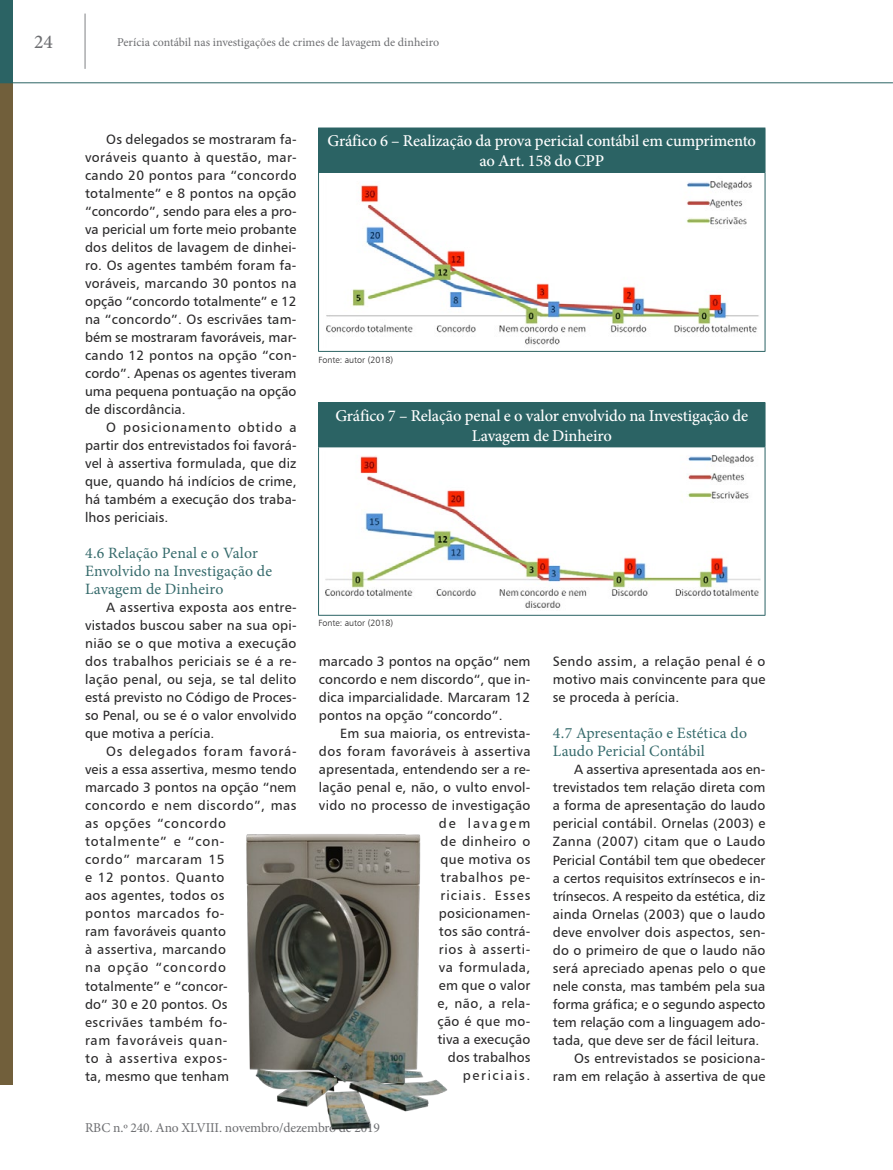
<style>
.page{position:relative;width:893px;height:1170px;background:#fff}
.page>*{position:absolute;margin:0;border:0;box-sizing:border-box;transform-origin:0 0}
.t1{font:500 19.5px "Minion Pro";color:#6d6e71}
.t2{font:500 16.5px/19.5px "Minion Pro";letter-spacing:-.01em;color:#fff;text-align:center}
.t3{font:15.75px/18px "Minion Pro";letter-spacing:.01em;color:#366b6c}
.t4{font:13.5px/18px "Humanist 777 BT Roman B";letter-spacing:.01em;color:#292829;text-align:justify}
.t5{font:13.5px/18px "Humanist 777 BT Roman B";letter-spacing:.04em;color:#292829}
.t6{font:13.5px "Minion Pro";letter-spacing:-.01em;color:#6d6e71}
.t7{font:13.5px "Humanist 777 BT Roman B";letter-spacing:.03em;color:#292829}
.t8{font:12px "Minion Pro";color:#6d6e71}
.t9{font:9px "Humanist 777 BT Light B";color:#292829}
</style>
<div class="page">
<div style="left:0;top:82px;width:13px;height:1002px;background:#715f3b"></div>
<div style="left:0;top:0;width:13px;height:82px;background:#2b6364"></div>
<hr style="left:85px;top:14px;width:1px;height:55px;background:#808285">
<hr style="left:0;top:82px;width:893px;height:1px;background:#2b6364">
<div style="left:319px;top:128px;width:446px;height:44px;background:#2b6364"></div>
<hr style="left:318px;top:128px;width:1px;height:44px;background:#2b6364">
<hr style="left:765px;top:128px;width:1px;height:44px;background:#2b6364">
<hr style="left:318px;top:172px;width:447px;height:1px;background:#2b6364">
<hr style="left:318px;top:173px;width:1px;height:178px;background:#2b6364">
<hr style="left:765px;top:173px;width:1px;height:178px;background:#2b6364">
<hr style="left:318px;top:351px;width:447px;height:1px;background:#2b6364">
<img style="left:326px;top:180px;width:433px;height:165px">
<div style="left:319px;top:402px;width:446px;height:45px;background:#2b6364"></div>
<hr style="left:318px;top:402px;width:447px;height:1px;background:#2b6364">
<hr style="left:318px;top:403px;width:1px;height:43px;background:#2b6364">
<hr style="left:765px;top:403px;width:1px;height:43px;background:#2b6364">
<hr style="left:318px;top:446px;width:447px;height:1px;background:#2b6364">
<hr style="left:318px;top:447px;width:1px;height:168px;background:#2b6364">
<hr style="left:765px;top:447px;width:1px;height:168px;background:#2b6364">
<hr style="left:318px;top:615px;width:447px;height:1px;background:#2b6364">
<img style="left:325px;top:454px;width:436px;height:154px">
<img style="left:246px;top:834px;width:202px;height:296px">
<h1 class="t1" style="left:34px;top:29px;width:20px">24</h1>
<p class="t8" style="left:117px;top:34px;width:324px">Perícia contábil nas investigações de crimes de lavagem de dinheiro</p>
<p class="t4" style="left:85px;top:130px;width:213px;text-indent:21px">Os delegados se mostraram fa&shy;voráveis quanto à questão, mar&shy;cando 20 pontos para “concordo totalmente” e 8 pontos na opção “concordo”, sendo para eles a pro&shy;va pericial um forte meio probante dos delitos de lavagem de dinhei&shy;ro. Os agentes também foram fa&shy;voráveis, marcando 30 pontos na opção “concordo totalmente” e 12 na “concordo”. Os escrivães tam&shy;bém se mostraram favoráveis, mar&shy;cando 12 pontos na opção “con&shy;cordo”. Apenas os agentes tiveram uma pequena pontuação na opção de discordância.</p>
<p class="t4" style="left:85px;top:418px;width:213px;text-indent:21px">O posicionamento obtido a partir dos entrevistados foi favorá&shy;vel à assertiva formulada, que diz que, quando há indícios de crime, há também a execução dos traba&shy;lhos periciais.</p>
<p class="t3" style="left:85px;top:544px;width:188px">4.6 Relação Penal e o Valor<br>Envolvido na Investigação de<br>Lavagem de Dinheiro</p>
<p class="t4" style="left:85px;top:598px;width:213px;text-indent:21px">A assertiva exposta aos entre&shy;vistados buscou saber na sua opi&shy;nião se o que motiva a execução dos trabalhos periciais se é a re&shy;lação penal, ou seja, se tal delito está previsto no Código de Proces&shy;so Penal, ou se é o valor envolvido que motiva a perícia.</p>
<p class="t5" style="left:85px;top:742px;width:213px;text-indent:21px">Os delegados foram favorá&shy;veis a essa assertiva, mesmo tendo marcado 3 pontos na opção “nem concordo e nem discordo”, mas as opções “concordo totalmente” e “con-<br>cordo” marcaram 15<br>e 12 pontos. Quanto<br>aos agentes, todos os<br>pontos marcados fo-<br>ram favoráveis quanto<br>à assertiva, marcando<br>na opção “concordo totalmente” e “concor-<br>do” 30 e 20 pontos. Os<br>escrivães também fo-<br>ram favoráveis quan-<br>to à assertiva expos-<br>ta, mesmo que tenham</p>
<p class="t2" style="left:328px;top:131px;width:430px">Gráfico 6 – Realização da prova pericial contábil em cumprimento ao Art. 158 do CPP</p>
<p class="t9" style="left:319px;top:354px;width:76px">Fonte: autor (2018)</p>
<p class="t2" style="left:335px;top:406px;width:414px">Gráfico 7 – Relação penal e o valor envolvido na Investigação de<br>Lavagem de Dinheiro</p>
<p class="t9" style="left:319px;top:617px;width:76px">Fonte: autor (2018)</p>
<p class="t4" style="left:319px;top:652px;width:213px">marcado 3 pontos na opção“ nem concordo e nem discordo“, que in&shy;dica imparcialidade. Marcaram 12 pontos na opção “concordo”.</p>
<p class="t4" style="left:319px;top:724px;width:213px;text-align:right">Em sua maioria, os entrevista&shy;dos foram favoráveis à assertiva apresentada, entendendo ser a re&shy;lação penal e, não, o vulto envol&shy;vido no processo de investigação de lavagem<br>de dinheiro o<br>que motiva os<br>trabalhos pe-<br>riciais. Esses<br>posicionamen-<br>tos são contrá-<br>rios à asserti-<br>va formulada,<br>em que o valor<br>e, não, a rela-<br>ção é que mo-<br>tiva a execução<br>dos trabalhos<br>periciais.</p>
<p class="t4" style="left:553px;top:652px;width:214px">Sendo assim, a relação penal é o motivo mais convincente para que se proceda à perícia.</p>
<p class="t3" style="left:553px;top:724px;width:196px">4.7 Apresentação e Estética do<br>Laudo Pericial Contábil</p>
<p class="t4" style="left:574px;top:760px;width:193px">A assertiva apresentada aos en-</p>
<p class="t4" style="left:553px;top:778px;width:214px">trevistados tem relação direta com</p>
<p class="t4" style="left:553px;top:796px;width:214px">a forma de apresentação do laudo</p>
<p class="t4" style="left:553px;top:814px;width:214px">pericial contábil. Ornelas (2003) e</p>
<p class="t7" style="left:553px;top:833px;width:214px">Zanna (2007) citam que o Laudo</p>
<p class="t4" style="left:553px;top:850px;width:214px">Pericial Contábil tem que obedecer</p>
<p class="t4" style="left:553px;top:868px;width:214px">a certos requisitos extrínsecos e in-</p>
<p class="t4" style="left:553px;top:886px;width:214px">trínsecos. A respeito da estética, diz</p>
<p class="t4" style="left:553px;top:904px;width:214px">ainda Ornelas (2003) que o laudo</p>
<p class="t4" style="left:553px;top:922px;width:214px">deve envolver dois aspectos, sen-</p>
<p class="t4" style="left:553px;top:940px;width:214px">do o primeiro de que o laudo não</p>
<p class="t4" style="left:553px;top:958px;width:214px">será apreciado apenas pelo o que</p>
<p class="t4" style="left:553px;top:976px;width:214px">nele consta, mas também pela sua</p>
<p class="t4" style="left:553px;top:994px;width:214px">forma gráfica; e o segundo aspecto</p>
<p class="t4" style="left:553px;top:1012px;width:214px">tem relação com a linguagem ado-</p>
<p class="t4" style="left:553px;top:1030px;width:208px">tada, que deve ser de fácil leitura.</p>
<p class="t4" style="left:574px;top:1048px;width:193px">Os entrevistados se posiciona-</p>
<p class="t4" style="left:553px;top:1066px;width:214px">ram em relação à assertiva de que</p>
<p class="t6" style="left:85px;top:1118px;width:296px">RBC n.º 240. Ano XLVIII. novembro/dezembro de 2019</p>
</div>
